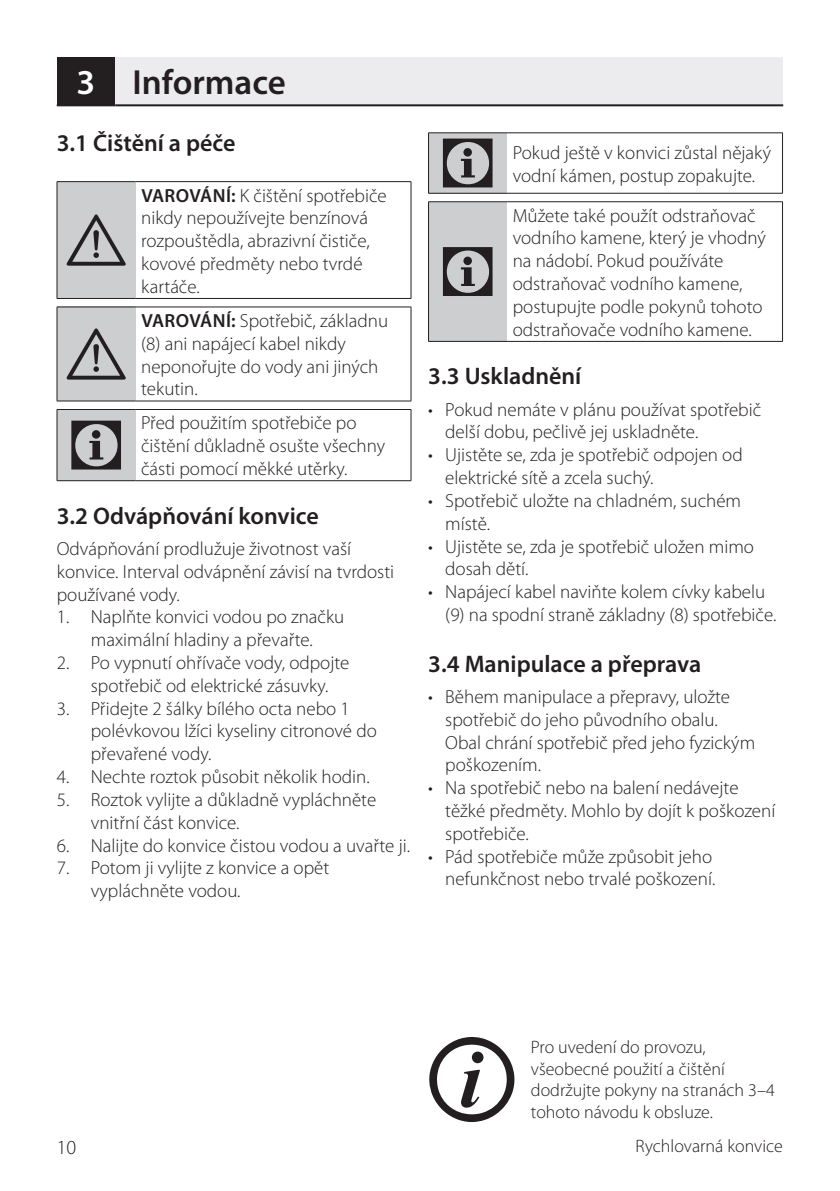
<style>
.page{position:relative;width:840px;height:1191px;background:#fff}
.page>*{position:absolute;margin:0;border:0;box-sizing:border-box;transform-origin:0 0}
.t1{font:72px "ZIWARNUN";color:#231f20}
.t2{font:64px "ZIWARNUN";color:#231f20}
.NADPIS{font:600 35px "Myriad Pro";color:#231f20}
.NADPIS-2{font:600 35px "Myriad Pro";color:#fff}
.Základný_12{font:600 24px "Myriad Pro";color:#231f20}
.t3{font:300 20px "Myriad Pro";color:#231f20}
.Základný_9_5{font:300 19px/22.8px "Myriad Pro";color:#231f20}
.Odsadený_3_-_9_5{font:300 19px/22.8px "Myriad Pro";color:#231f20}
.Odsadené_čísla_9_5{font:300 19px/22.8px "Myriad Pro";color:#231f20}
.Základný_9{font:300 18px/21.6px "Myriad Pro";color:#231f20}
.s1{font-weight:600}
</style>
<div class="page">
<div style="left:57px;top:57px;width:58px;height:48px;background:#231f20"></div>
<div style="left:115px;top:57px;width:667px;height:48px;background:#ececee"></div>
<hr style="left:57px;top:104px;width:58px;height:2px;background:#231f20">
<hr style="left:115px;top:104px;width:667px;height:2px;background:#231f20">
<div style="left:57px;top:182px;width:78px;height:116px;background:#cdced0"></div>
<hr style="left:57px;top:181px;width:78px;height:1px;background:#231f20">
<hr style="left:57px;top:182px;width:1px;height:116px;background:#231f20">
<hr style="left:135px;top:181px;width:276px;height:1px;background:#231f20">
<hr style="left:410px;top:182px;width:1px;height:116px;background:#231f20">
<hr style="left:57px;top:298px;width:78px;height:1px;background:#231f20">
<hr style="left:135px;top:298px;width:276px;height:1px;background:#231f20">
<div style="left:57px;top:307px;width:78px;height:94px;background:#cdced0"></div>
<hr style="left:57px;top:307px;width:78px;height:1px;background:#231f20">
<hr style="left:57px;top:307px;width:1px;height:94px;background:#231f20">
<hr style="left:135px;top:307px;width:276px;height:1px;background:#231f20">
<hr style="left:410px;top:307px;width:1px;height:94px;background:#231f20">
<hr style="left:57px;top:401px;width:78px;height:1px;background:#231f20">
<hr style="left:135px;top:401px;width:276px;height:1px;background:#231f20">
<div style="left:57px;top:409px;width:78px;height:72px;background:#cdced0"></div>
<hr style="left:57px;top:409px;width:78px;height:1px;background:#231f20">
<hr style="left:57px;top:410px;width:1px;height:70px;background:#231f20">
<hr style="left:135px;top:409px;width:276px;height:1px;background:#231f20">
<hr style="left:410px;top:410px;width:1px;height:70px;background:#231f20">
<hr style="left:57px;top:480px;width:78px;height:1px;background:#231f20">
<hr style="left:135px;top:480px;width:276px;height:1px;background:#231f20">
<div style="left:428px;top:133px;width:78px;height:60px;background:#cdced0"></div>
<hr style="left:428px;top:132px;width:78px;height:1px;background:#231f20">
<hr style="left:428px;top:133px;width:1px;height:60px;background:#231f20">
<hr style="left:506px;top:132px;width:276px;height:1px;background:#231f20">
<hr style="left:781px;top:133px;width:1px;height:60px;background:#231f20">
<hr style="left:428px;top:193px;width:78px;height:1px;background:#231f20">
<hr style="left:506px;top:193px;width:276px;height:1px;background:#231f20">
<div style="left:428px;top:202px;width:78px;height:139px;background:#cdced0"></div>
<hr style="left:428px;top:201px;width:78px;height:1px;background:#231f20">
<hr style="left:428px;top:202px;width:1px;height:139px;background:#231f20">
<hr style="left:506px;top:201px;width:276px;height:1px;background:#231f20">
<hr style="left:781px;top:202px;width:1px;height:139px;background:#231f20">
<hr style="left:428px;top:341px;width:78px;height:1px;background:#231f20">
<hr style="left:506px;top:341px;width:276px;height:1px;background:#231f20">
<svg style="left:429px;top:1037px;width:85px;height:85px"></svg>
<div style="left:471px;top:1051px;width:12px;height:12px;background:#231f20;border-radius:50%"></div>
<p class="NADPIS-2" style="left:77px;top:60px;width:20px">3</p>
<p class="NADPIS" style="left:132px;top:60px;width:155px">Informace</p>
<p class="Základný_12" style="left:57px;top:127px;width:180px">3.1 Čištění a péče</p>
<p class="t2" style="left:67px;top:206px;width:63px">A</p>
<p class="t2" style="left:67px;top:320px;width:63px">A</p>
<p class="Základný_9_5" style="left:141px;top:184px;width:247px"><span class="s1">VAROVÁNÍ:</span> K čištění spotřebiče nikdy nepoužívejte benzínová rozpouštědla, abrazivní čističe, kovové předměty nebo tvrdé kartáče.</p>
<p class="Základný_9_5" style="left:141px;top:309px;width:248px"><span class="s1">VAROVÁNÍ:</span> Spotřebič, základnu (8) ani napájecí kabel nikdy neponořujte do vody ani jiných tekutin.</p>
<p class="t1" style="left:67px;top:407px;width:63px">C</p>
<p class="Základný_9_5" style="left:141px;top:412px;width:245px">Před použitím spotřebiče po čištění důkladně osušte všechny části pomocí měkké utěrky.</p>
<p class="Základný_12" style="left:57px;top:500px;width:263px">3.2 Odvápňování konvice</p>
<p class="Základný_9_5" style="left:57px;top:537px;width:339px">Odvápňování prodlužuje životnost vaší konvice. Interval odvápnění závisí na tvrdosti používané vody.</p>
<p class="Odsadené_čísla_9_5" style="left:57px;top:606px;width:289px;text-align:center">1. Naplňte konvici vodou po značku maximální hladiny a převařte.</p>
<p class="Odsadené_čísla_9_5" style="left:91px;top:651px;width:260px;text-indent:-34px">2. Po vypnutí ohřívače vody, odpojte spotřebič od elektrické zásuvky.</p>
<p class="Odsadené_čísla_9_5" style="left:91px;top:697px;width:287px;text-indent:-34px">3. Přidejte 2 šálky bílého octa nebo 1 polévkovou lžíci kyseliny citronové do převařené vody.</p>
<p class="Odsadené_čísla_9_5" style="left:57px;top:765px;width:314px">4. Nechte roztok působit několik hodin.</p>
<p class="Odsadené_čísla_9_5" style="left:91px;top:788px;width:287px;text-indent:-34px">5. Roztok vylijte a důkladně vypláchněte vnitřní část konvice.</p>
<p class="Odsadené_čísla_9_5" style="left:57px;top:834px;width:354px">6. Nalijte do konvice čistou vodou a uvařte ji.</p>
<p class="Odsadené_čísla_9_5" style="left:91px;top:857px;width:240px;text-indent:-34px">7. Potom ji vylijte z konvice a opět vypláchněte vodou.</p>
<p class="t1" style="left:438px;top:125px;width:63px">C</p>
<p class="Základný_9_5" style="left:512px;top:141px;width:260px">Pokud ještě v konvici zůstal nějaký vodní kámen, postup zopakujte.</p>
<p class="Základný_9_5" style="left:512px;top:204px;width:254px">Můžete také použít odstraňovač vodního kamene, který je vhodný na nádobí. Pokud používáte odstraňovač vodního kamene, postupujte podle pokynů tohoto odstraňovače vodního kamene.</p>
<p class="Základný_12" style="left:428px;top:361px;width:154px">3.3 Uskladnění</p>
<p class="Odsadený_3_-_9_5" style="left:445px;top:398px;width:317px;text-indent:-17px">• Pokud nemáte v plánu používat spotřebič delší dobu, pečlivě jej uskladněte.</p>
<p class="Odsadený_3_-_9_5" style="left:445px;top:444px;width:299px;text-indent:-17px">• Ujistěte se, zda je spotřebič odpojen od elektrické sítě a zcela suchý.</p>
<p class="Odsadený_3_-_9_5" style="left:445px;top:489px;width:297px;text-indent:-17px">• Spotřebič uložte na chladném, suchém místě.</p>
<p class="Odsadený_3_-_9_5" style="left:445px;top:535px;width:310px;text-indent:-17px">• Ujistěte se, zda je spotřebič uložen mimo dosah dětí.</p>
<p class="Odsadený_3_-_9_5" style="left:445px;top:581px;width:332px;text-indent:-17px">• Napájecí kabel naviňte kolem cívky kabelu (9) na spodní straně základny (8) spotřebiče.</p>
<p class="Základný_12" style="left:428px;top:648px;width:274px">3.4 Manipulace a přeprava</p>
<p class="Odsadený_3_-_9_5" style="left:445px;top:685px;width:311px;text-indent:-17px">• Během manipulace a přepravy, uložte spotřebič do jeho původního obalu.<br>Obal chrání spotřebič před jeho fyzickým poškozením.</p>
<p class="Odsadený_3_-_9_5" style="left:445px;top:777px;width:331px;text-indent:-17px">• Na spotřebič nebo na balení nedávejte těžké předměty. Mohlo by dojít k poškození spotřebiče.</p>
<p class="Odsadený_3_-_9_5" style="left:428px;top:845px;width:288px;text-align:right">• Pád spotřebiče může způsobit jeho nefunkčnost nebo trvalé poškození.</p>
<p class="t1" style="left:438px;top:234px;width:63px">C</p>
<p class="Základný_9" style="left:530px;top:1036px;width:245px">Pro uvedení do provozu, všeobecné použití a čištění dodržujte pokyny na stranách 3–4 tohoto návodu k obsluze.</p>
<p class="t3" style="left:57px;top:1135px;width:21px">10</p>
<p class="Základný_9" style="left:635px;top:1135px;width:149px">Rychlovarná konvice</p>
</div>
